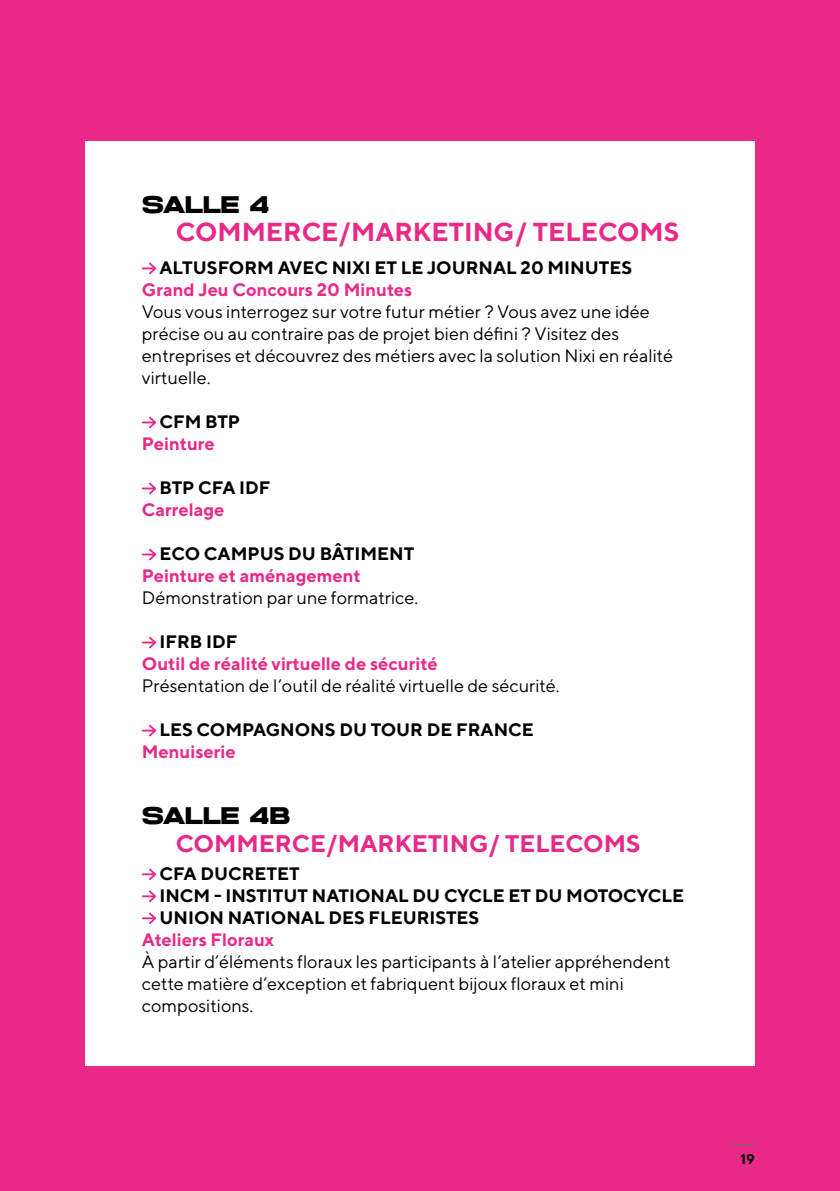
<style>
.page{position:relative;width:840px;height:1191px;background:#fff}
.page>*{position:absolute;margin:0;border:0;box-sizing:border-box;transform-origin:0 0}
.t1{font:700 26px "TT Norms";color:#e82987}
.t2{font:700 24px "TT Norms";color:#e82987}
.t3{font:24px "Joyride STD";letter-spacing:-.03em;color:#000}
.t4{font:18px/22px "TT Norms";color:#000}
.t5{font:700 18px/22px "TT Norms";color:#000}
.t6{font:700 18px "TT Norms";color:#e82987}
.t7{font:700 14px "TT Norms";color:#000}
</style>
<div class="page">
<div style="left:0;top:0;width:839px;height:1191px;background:#e82987"></div>
<svg style="left:732px;top:1144px;width:22px;height:1px"></svg>
<div style="left:85px;top:141px;width:669px;height:924px;background:#fff"></div>
<svg style="left:142px;top:262px;width:14px;height:12px"></svg>
<svg style="left:142px;top:416px;width:14px;height:12px"></svg>
<svg style="left:142px;top:482px;width:14px;height:12px"></svg>
<svg style="left:142px;top:548px;width:14px;height:12px"></svg>
<svg style="left:142px;top:636px;width:14px;height:12px"></svg>
<svg style="left:142px;top:724px;width:14px;height:12px"></svg>
<svg style="left:142px;top:868px;width:14px;height:12px"></svg>
<svg style="left:142px;top:890px;width:14px;height:12px"></svg>
<svg style="left:142px;top:912px;width:14px;height:12px"></svg>
<h2 class="t3" style="left:142px;top:190px;width:129px">SALLE 4</h2>
<h1 class="t1" style="left:176px;top:215px;width:504px">COMMERCE/MARKETING/ TELECOMS</h1>
<p class="t5" style="left:159px;top:256px;width:474px">ALTUSFORM AVEC NIXI ET LE JOURNAL 20 MINUTES</p>
<p class="t6" style="left:142px;top:278px;width:272px">Grand Jeu Concours 20 Minutes</p>
<p class="t4" style="left:142px;top:300px;width:532px">Vous vous interrogez sur votre futur métier ? Vous avez une idée précise ou au contraire pas de projet bien défini ? Visitez des entreprises et découvrez des métiers avec la solution Nixi en réalité virtuelle.</p>
<p class="t5" style="left:159px;top:410px;width:82px">CFM BTP</p>
<p class="t6" style="left:142px;top:432px;width:74px">Peinture</p>
<p class="t5" style="left:159px;top:476px;width:112px">BTP CFA IDF</p>
<p class="t6" style="left:142px;top:498px;width:84px">Carrelage</p>
<p class="t5" style="left:159px;top:542px;width:256px">ECO CAMPUS DU BÂTIMENT</p>
<p class="t6" style="left:142px;top:564px;width:220px">Peinture et aménagement</p>
<p class="t4" style="left:142px;top:586px;width:278px">Démonstration par une formatrice.</p>
<p class="t5" style="left:159px;top:630px;width:79px">IFRB IDF</p>
<p class="t6" style="left:142px;top:652px;width:297px">Outil de réalité virtuelle de sécurité</p>
<p class="t4" style="left:142px;top:674px;width:419px">Présentation de l’outil de réalité virtuelle de sécurité.</p>
<p class="t5" style="left:159px;top:718px;width:375px">LES COMPAGNONS DU TOUR DE FRANCE</p>
<p class="t6" style="left:142px;top:740px;width:95px">Menuiserie</p>
<h2 class="t3" style="left:142px;top:801px;width:150px">SALLE 4B</h2>
<h2 class="t2" style="left:176px;top:829px;width:466px">COMMERCE/MARKETING/ TELECOMS</h2>
<p class="t5" style="left:159px;top:862px;width:525px">CFA DUCRETET<br>INCM - INSTITUT NATIONAL DU CYCLE ET DU MOTOCYCLE<br>UNION NATIONAL DES FLEURISTES</p>
<p class="t6" style="left:142px;top:928px;width:134px">Ateliers Floraux</p>
<p class="t4" style="left:142px;top:950px;width:530px">À partir d’éléments floraux les participants à l’atelier appréhendent cette matière d’exception et fabriquent bijoux floraux et mini compositions.</p>
<p class="t7" style="left:740px;top:1150px;width:16px">19</p>
</div>
